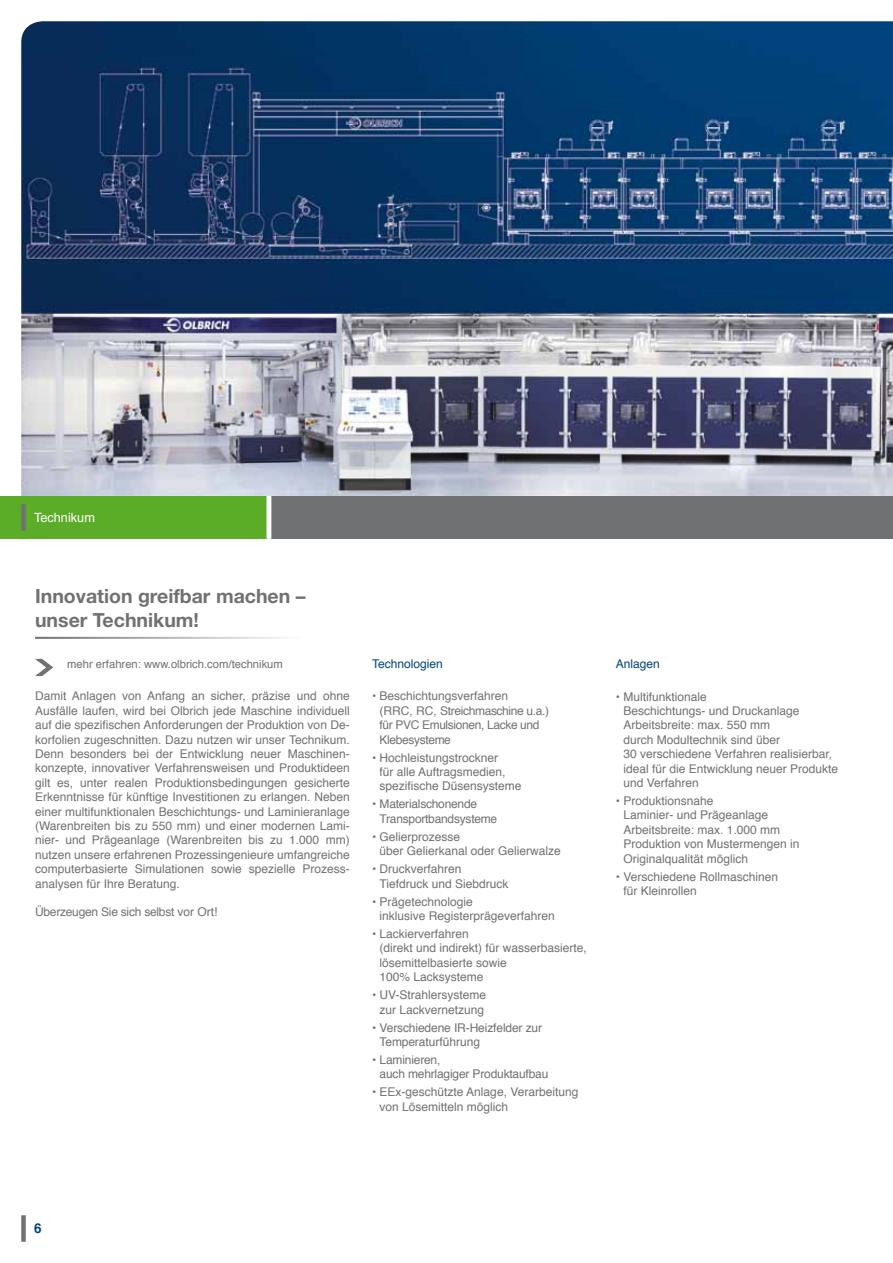
<style>
.page{position:relative;width:893px;height:1263px;background:#fff}
.page>*{position:absolute;margin:0;border:0;box-sizing:border-box;transform-origin:0 0}
.t1{font:700 19.5px/23.4px "Helvetica Neue LT Std";color:#707172}
.t2{font:700 13.5px "Helvetica";color:#00447a}
.t3{font:12.75px "Helvetica";color:#fff}
.t4{font:12px/14.4px "Helvetica";color:#707172}
.t5{font:12px/14.4px "Helvetica";letter-spacing:-.03em;color:#707172}
.t6{font:12px/14.4px "Helvetica";letter-spacing:-.02em;color:#707172}
.t7{font:12px "Helvetica";color:#00447a}
.t8{font:11.25px "Helvetica";color:#707172}
</style>
<div class="page">
<div style="left:21px;top:1215px;width:5px;height:27px;background:#707172"></div>
<img style="left:21px;top:21px;width:872px;height:475px">
<div style="left:0;top:496px;width:893px;height:43px;background:#707172"></div>
<div style="left:0;top:496px;width:269px;height:43px;background:#5bac26"></div>
<div style="left:21px;top:504px;width:5px;height:27px;background:#707172"></div>
<hr style="left:892px;top:496px;width:1px;height:43px;background:#5bac26">
<hr style="left:267px;top:496px;width:4px;height:43px;background:#fff">
<hr style="left:35px;top:637px;width:266px;height:2px;background:#707172">
<svg style="left:35px;top:658px;width:18px;height:19px"></svg>
<p class="t3" style="left:34px;top:508px;width:62px">Technikum</p>
<h1 class="t1" style="left:35px;top:584px;width:272px">Innovation greifbar machen – unser Technikum!</h1>
<p class="t8" style="left:67px;top:656px;width:217px">mehr erfahren: www.olbrich.com/technikum</p>
<p class="t7" style="left:616px;top:655px;width:46px">Anlagen</p>
<p class="t4" style="left:623px;top:689px;width:216px;text-indent:-8px">• Multifunktionale<br>Beschichtungs- und Druckanlage<br>Arbeitsbreite: max. 550 mm<br>durch Modultechnik sind über<br>30 verschiedene Verfahren realisierbar, ideal für die Entwicklung neuer Produkte und Verfahren</p>
<p class="t4" style="left:623px;top:794px;width:178px;text-indent:-8px">• Produktionsnahe<br>Laminier- und Prägeanlage<br>Arbeitsbreite: max. 1.000 mm<br>Produktion von Mustermengen in<br>Originalqualität möglich</p>
<p class="t4" style="left:623px;top:869px;width:156px;text-indent:-8px">• Verschiedene Rollmaschinen für Kleinrollen</p>
<p class="t7" style="left:372px;top:654px;width:72px">Technologien</p>
<p class="t5" style="left:380px;top:689px;width:171px;text-indent:-8px">• Beschichtungsverfahren<br>(RRC, RC, Streichmaschine u.a.) für PVC Emulsionen, Lacke und<br>Klebesysteme</p>
<p class="t4" style="left:380px;top:750px;width:144px;text-indent:-8px">• Hochleistungstrockner<br>für alle Auftragsmedien, spezifische Düsensysteme</p>
<p class="t6" style="left:380px;top:797px;width:119px;text-indent:-8px">• Materialschonende<br>Transportbandsysteme</p>
<p class="t4" style="left:380px;top:830px;width:183px;text-indent:-8px">• Gelierprozesse<br>über Gelierkanal oder Gelierwalze</p>
<p class="t4" style="left:380px;top:862px;width:130px;text-indent:-8px">• Druckverfahren<br>Tiefdruck und Siebdruck</p>
<p class="t4" style="left:380px;top:894px;width:177px;text-indent:-8px">• Prägetechnologie<br>inklusive Registerprägeverfahren</p>
<p class="t4" style="left:380px;top:927px;width:209px;text-indent:-8px">• Lackierverfahren<br>(direkt und indirekt) für wasserbasierte, lösemittelbasierte sowie<br>100% Lacksysteme</p>
<p class="t4" style="left:372px;top:988px;width:116px;text-align:center">• UV-Strahlersysteme zur Lackvernetzung</p>
<p class="t4" style="left:380px;top:1020px;width:164px;text-indent:-8px">• Verschiedene IR-Heizfelder zur<br>Temperaturführung</p>
<p class="t4" style="left:380px;top:1053px;width:170px;text-indent:-8px">• Laminieren,<br>auch mehrlagiger Produktaufbau</p>
<p class="t4" style="left:380px;top:1085px;width:200px;text-indent:-8px">• EEx-geschützte Anlage, Verarbeitung von Lösemitteln möglich</p>
<p class="t4" style="left:35px;top:689px;width:316px;text-align:justify">Damit Anlagen von Anfang an sicher, präzise und ohne Ausfälle laufen, wird bei Olbrich jede Maschine individuell auf die spezifischen Anforderungen der Produktion von De&shy;korfolien zugeschnitten. Dazu nutzen wir unser Technikum.<br>Denn besonders bei der Entwicklung neuer Maschinen&shy;konzepte, innovativer Verfahrensweisen und Produktideen gilt es, unter realen Produktionsbedingungen gesicherte Erkenntnisse für künftige Investitionen zu erlangen. Neben einer multifunktionalen Beschichtungs- und Laminieranlage (Warenbreiten bis zu 550 mm) und einer modernen Lami&shy;nier- und Prägeanlage (Warenbreiten bis zu 1.000 mm) nutzen unsere erfahrenen Prozessingenieure umfangreiche computerbasierte Simulationen sowie spezielle Prozess&shy;analysen für Ihre Beratung.</p>
<p class="t6" style="left:35px;top:905px;width:184px">Überzeugen Sie sich selbst vor Ort!</p>
<p class="t2" style="left:34px;top:1217px;width:9px">6</p>
</div>
